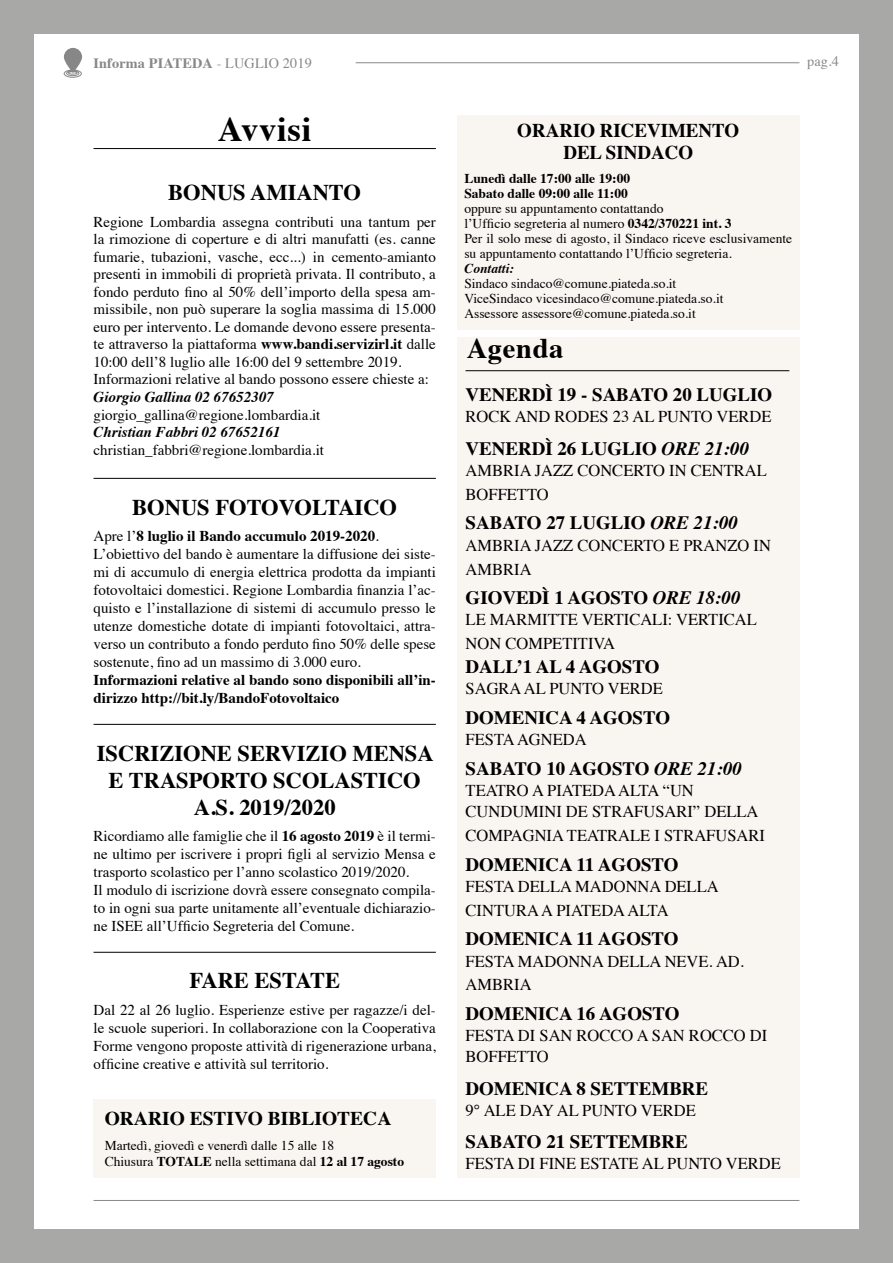
<style>
.page{position:relative;width:893px;height:1263px;background:#a8a8a7}
.page>*{position:absolute;margin:0;border:0;box-sizing:border-box;transform-origin:0 0}
.t1{font:700 34.5px "Times";letter-spacing:.025em;color:#000}
.t2{font:700 28.5px "Times";letter-spacing:.025em;color:#000}
.t3{font:700 22.5px/27px "Times";color:#000;text-align:center}
.t4{font:700 19.5px/22.5px "Times";color:#000;text-align:center}
.t5{font:700 18.9px "Times";color:#000}
.t6{font:16.5px/24px "Times";color:#000}
.t7{font:15px/18px "Times";color:#000}
.t8{font:700 15px/18px "Times";color:#000}
.t9{font:italic 700 15px "Times";color:#000}
.t10{font:700 14.25px "Times";letter-spacing:.01em;color:#878787}
.t11{font:14.25px "Times";color:#878787}
.t12{font:13.5px/15px "Times";color:#000}
.t13{font:700 13.5px/15px "Times";color:#000}
.t14{font:italic 700 13.5px "Times";color:#000}
.s1{font-weight:400}
.s2{font-weight:700}
.s3{font-style:italic}
</style>
<div class="page">
<div style="left:34px;top:34px;width:825px;height:1195px;background:#fff"></div>
<svg style="left:63px;top:70px;width:19px;height:8px"></svg>
<svg style="left:64px;top:48px;width:18px;height:25px"></svg>
<hr style="left:356px;top:62px;width:443px;height:1px;background:#878787">
<hr style="left:94px;top:1200px;width:705px;height:1px;background:#878787">
<hr style="left:94px;top:478px;width:342px;height:1px;background:#000">
<hr style="left:94px;top:724px;width:342px;height:1px;background:#000">
<hr style="left:94px;top:952px;width:342px;height:1px;background:#000">
<div style="left:457px;top:337px;width:342px;height:841px;background:#f9f5f1"></div>
<hr style="left:465px;top:370px;width:324px;height:1px;background:#000">
<hr style="left:94px;top:148px;width:342px;height:1px;background:#000">
<div style="left:94px;top:1099px;width:342px;height:79px;background:#f9f5f1"></div>
<div style="left:457px;top:115px;width:342px;height:215px;background:#f9f5f1"></div>
<p class="t10" style="left:94px;top:49px;width:220px">Informa PIATEDA <span class="s1">- LUGLIO 2019</span></p>
<p class="t11" style="left:807px;top:48px;width:33px">pag.4</p>
<h1 class="t1" style="left:218px;top:96px;width:95px">Avvisi</h1>
<h3 class="t3" style="left:168px;top:177px;width:194px">BONUS AMIANTO</h3>
<p class="t7" style="left:94px;top:211px;width:344px;line-height:17.5px">Regione Lombardia assegna contributi una tantum per la rimozione di coperture e di altri manufatti (es. canne fumarie, tubazioni, vasche, ecc...) in cemento-amianto presenti in immobili di proprietà privata. Il contributo, a fondo perduto fino al 50% dell’importo della spesa am&shy;missibile, non può superare la soglia massima di 15.000 euro per intervento. Le domande devono essere presenta&shy;te attraverso la piattaforma <span class="s2">www.bandi.servizirl.it</span> dalle 10:00 dell’8 luglio alle 16:00 del 9 settembre 2019.<br>Informazioni relative al bando possono essere chieste a:</p>
<p class="t9" style="left:94px;top:383px;width:182px">Giorgio Gallina 02 67652307</p>
<p class="t7" style="left:94px;top:404px;width:228px">giorgio_gallina@regione.lombardia.it</p>
<p class="t9" style="left:94px;top:418px;width:189px">Christian Fabbri 02 67652161</p>
<p class="t7" style="left:94px;top:439px;width:232px">christian_fabbri@regione.lombardia.it</p>
<h3 class="t3" style="left:132px;top:491px;width:266px">BONUS FOTOVOLTAICO</h3>
<p class="t7" style="left:94px;top:526px;width:344px">Apre l’<span class="s2">8 luglio il Bando accumulo 2019-2020</span>.<br>L’obiettivo del bando è aumentare la diffusione dei siste&shy;mi di accumulo di energia elettrica prodotta da impianti fotovoltaici domestici. Regione Lombardia finanzia l’ac&shy;quisto e l’installazione di sistemi di accumulo presso le utenze domestiche dotate di impianti fotovoltaici, attra&shy;verso un contributo a fondo perduto fino 50% delle spese sostenute, fino ad un massimo di 3.000 euro.</p>
<p class="t8" style="left:94px;top:669px;width:344px">Informazioni relative al bando sono disponibili all’in&shy;dirizzo http://bit.ly/BandoFotovoltaico</p>
<h3 class="t3" style="left:97px;top:737px;width:338px">ISCRIZIONE SERVIZIO MENSA<br>E TRASPORTO SCOLASTICO<br>A.S. 2019/2020</h3>
<p class="t7" style="left:94px;top:826px;width:344px">Ricordiamo alle famiglie che il <span class="s2">16 agosto 2019</span> è il termi&shy;ne ultimo per iscrivere i propri figli al servizio Mensa e trasporto scolastico per l’anno scolastico 2019/2020.<br>Il modulo di iscrizione dovrà essere consegnato compila&shy;to in ogni sua parte unitamente all’eventuale dichiarazio&shy;ne ISEE all’Ufficio Segreteria del Comune.</p>
<h3 class="t3" style="left:189px;top:965px;width:152px">FARE ESTATE</h3>
<p class="t7" style="left:94px;top:1000px;width:344px;text-align:justify">Dal 22 al 26 luglio. Esperienze estive per ragazze/i del&shy;le scuole superiori. In collaborazione con la Cooperativa Forme vengono proposte attività di rigenerazione urbana, officine creative e attività sul territorio.</p>
<h3 class="t4" style="left:105px;top:1105px;width:288px">ORARIO ESTIVO BIBLIOTECA</h3>
<p class="t12" style="left:105px;top:1136px;width:301px;line-height:16.2px">Martedì, giovedì e venerdì dalle 15 alle 18<br>Chiusura <span class="s2">TOTALE</span> nella settimana dal <span class="s2">12 al 17 agosto</span></p>
<h3 class="t4" style="left:517px;top:117px;width:223px">ORARIO RICEVIMENTO<br>DEL SINDACO</h3>
<p class="t13" style="left:464px;top:169px;width:167px">Lunedì dalle 17:00 alle 19:00<br>Sabato dalle 09:00 alle 11:00</p>
<p class="t12" style="left:464px;top:199px;width:329px">oppure su appuntamento contattando<br>l’Ufficio segreteria al numero <span class="s2">0342/370221 int. 3<br></span>Per il solo mese di agosto, il Sindaco riceve esclusivamente su appuntamento contattando l’Ufficio segreteria.</p>
<p class="t14" style="left:464px;top:255px;width:51px">Contatti:</p>
<p class="t12" style="left:464px;top:274px;width:261px">Sindaco sindaco@comune.piateda.so.it<br>ViceSindaco vicesindaco@comune.piateda.so.it<br>Assessore assessore@comune.piateda.so.it</p>
<h2 class="t2" style="left:467px;top:321px;width:98px">Agenda</h2>
<p class="t5" style="left:466px;top:377px;width:308px">VENERDÌ 19 - SABATO 20 LUGLIO</p>
<p class="t6" style="left:466px;top:403px;width:307px">ROCK AND RODES 23 AL PUNTO VERDE</p>
<p class="t5" style="left:466px;top:430px;width:285px">VENERDÌ 26 LUGLIO <span class="s3">ORE 21:00</span></p>
<p class="t6" style="left:466px;top:457px;width:303px">AMBRIA JAZZ CONCERTO IN CENTRAL<br>BOFFETTO</p>
<p class="t5" style="left:466px;top:505px;width:274px">SABATO 27 LUGLIO <span class="s3">ORE 21:00</span></p>
<p class="t6" style="left:466px;top:532px;width:307px">AMBRIA JAZZ CONCERTO E PRANZO IN<br>AMBRIA</p>
<p class="t5" style="left:466px;top:580px;width:276px">GIOVEDÌ 1 AGOSTO <span class="s3">ORE 18:00</span></p>
<p class="t6" style="left:466px;top:606px;width:293px">LE MARMITTE VERTICALI: VERTICAL<br>NON COMPETITIVA</p>
<p class="t5" style="left:466px;top:649px;width:195px">DALL’1 AL 4 AGOSTO</p>
<p class="t6" style="left:466px;top:675px;width:199px">SAGRA AL PUNTO VERDE</p>
<p class="t5" style="left:466px;top:699px;width:206px">DOMENICA 4 AGOSTO</p>
<p class="t6" style="left:466px;top:726px;width:123px">FESTA AGNEDA</p>
<p class="t5" style="left:466px;top:750px;width:278px">SABATO 10 AGOSTO <span class="s3">ORE 21:00</span></p>
<p class="t6" style="left:466px;top:778px;width:294px;line-height:21px">TEATRO A PIATEDA ALTA “UN<br>CUNDUMINI DE STRAFUSARI” DELLA</p>
<p class="t6" style="left:466px;top:822px;width:301px">COMPAGNIA TEATRALE I STRAFUSARI</p>
<p class="t5" style="left:466px;top:846px;width:214px">DOMENICA 11 AGOSTO</p>
<p class="t6" style="left:466px;top:873px;width:255px">FESTA DELLA MADONNA DELLA<br>CINTURA A PIATEDA ALTA</p>
<p class="t5" style="left:466px;top:921px;width:214px">DOMENICA 11 AGOSTO</p>
<p class="t6" style="left:466px;top:947px;width:280px">FESTA MADONNA DELLA NEVE. AD.<br>AMBRIA</p>
<p class="t5" style="left:466px;top:996px;width:215px">DOMENICA 16 AGOSTO</p>
<p class="t6" style="left:466px;top:1024px;width:303px;line-height:21px">FESTA DI SAN ROCCO A SAN ROCCO DI<br>BOFFETTO</p>
<p class="t5" style="left:466px;top:1070px;width:244px">DOMENICA 8 SETTEMBRE</p>
<p class="t6" style="left:466px;top:1097px;width:232px">9° ALE DAY AL PUNTO VERDE</p>
<p class="t5" style="left:466px;top:1124px;width:223px">SABATO 21 SETTEMBRE</p>
<p class="t6" style="left:466px;top:1150px;width:317px">FESTA DI FINE ESTATE AL PUNTO VERDE</p>
</div>
